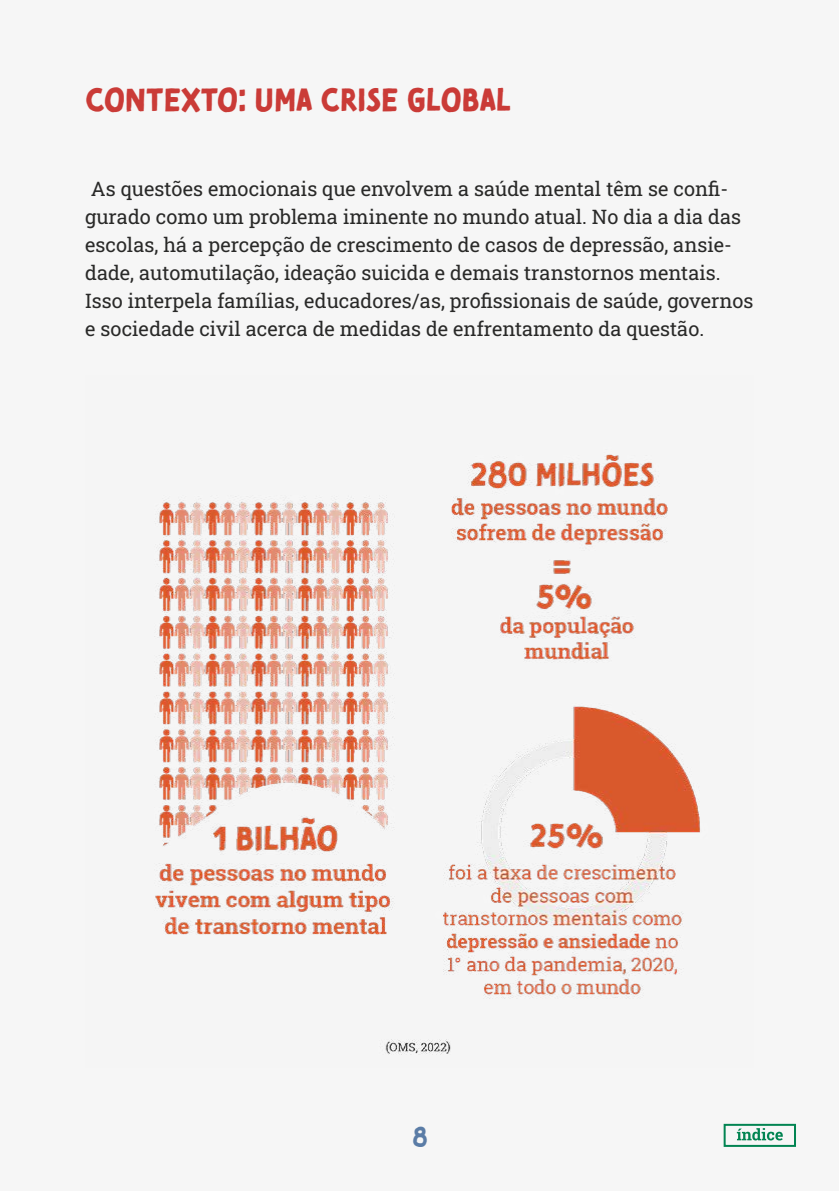
<style>
.page{position:relative;width:840px;height:1191px;background:#fff}
.page>*{position:absolute;margin:0;border:0;box-sizing:border-box;transform-origin:0 0}
.Titulo1{font:32px "Tomarik Brush";color:#ca3b37}
.t1{font:24px "Tomarik Brush";color:#5a7ca6}
.Texto_Corrido{font:20px/28px "Roboto Slab";color:#292928}
</style>
<div class="page">
<div style="left:0;top:0;width:838px;height:1191px;background:#f6f6f6"></div>
<div style="left:723px;top:1123px;width:72px;height:23px;border:2px solid #028452"></div>
<svg style="left:736px;top:1128px;width:46px;height:12px"></svg>
<img style="left:154px;top:454px;width:546px;height:601px">
<p class="Titulo1" style="left:85px;top:71px;width:427px">CONTEXTO: UMA CRISE GLOBAL</p>
<p class="Texto_Corrido" style="left:85px;top:174px;width:669px">As questões emocionais que envolvem a saúde mental têm se confi&shy;gurado como um problema iminente no mundo atual. No dia a dia das escolas, há a percepção de crescimento de casos de depressão, ansie&shy;dade, automutilação, ideação suicida e demais transtornos mentais.<br>Isso interpela famílias, educadores/as, profissionais de saúde, governos e sociedade civil acerca de medidas de enfrentamento da questão.</p>
<p class="t1" style="left:412px;top:1114px;width:17px">8</p>
</div>
